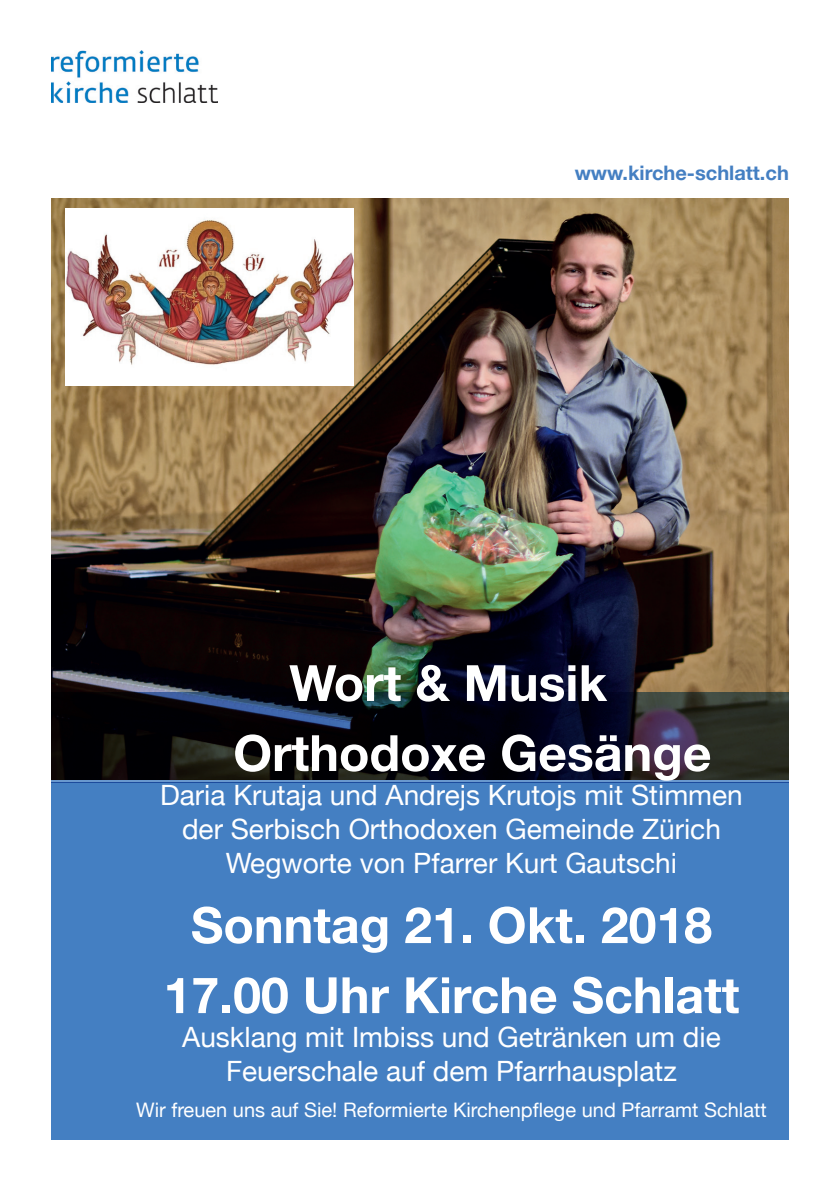
<style>
.page{position:relative;width:840px;height:1191px;background:#fff}
.page>*{position:absolute;margin:0;border:0;box-sizing:border-box;transform-origin:0 0}
.t1{font:700 50px/70px "Helvetica Neue";color:#fff}
.t2{font:28px/34px "Helvetica Neue";color:#fff;text-align:center}
.t3{font:20px "Helvetica Neue";color:#fff}
.t4{font:700 20px "Helvetica Neue";color:#447fc2}
</style>
<div class="page">
<img style="left:51px;top:50px;width:166px;height:52px">
<img style="left:51px;top:198px;width:737px;height:494px">
<div style="left:51px;top:782px;width:737px;height:358px;background:#447fc2"></div>
<svg style="left:51px;top:692px;width:737px;height:90px;background:#12141d"></svg>
<img style="left:65px;top:208px;width:288px;height:178px">
<p class="t4" style="left:574px;top:157px;width:216px">www.kirche-schlatt.ch</p>
<h1 class="t1" style="left:233px;top:649px;width:479px;text-indent:56px">Wort &amp; Musik<br>Orthodoxe Gesänge</h1>
<p class="t2" style="left:160px;top:779px;width:583px">Daria Krutaja und Andrejs Krutojs mit Stimmen der Serbisch Orthodoxen Gemeinde Zürich<br>Wegworte von Pfarrer Kurt Gautschi</p>
<h1 class="t1" style="left:163px;top:891px;width:577px;text-align:center">Sonntag 21. Okt. 2018<br>17.00 Uhr Kirche Schlatt</h1>
<p class="t2" style="left:182px;top:1021px;width:539px">Ausklang mit Imbiss und Getränken um die<br>Feuerschale auf dem Pfarrhausplatz</p>
<p class="t3" style="left:136px;top:1095px;width:631px">Wir freuen uns auf Sie! Reformierte Kirchenpflege und Pfarramt Schlatt</p>
</div>
